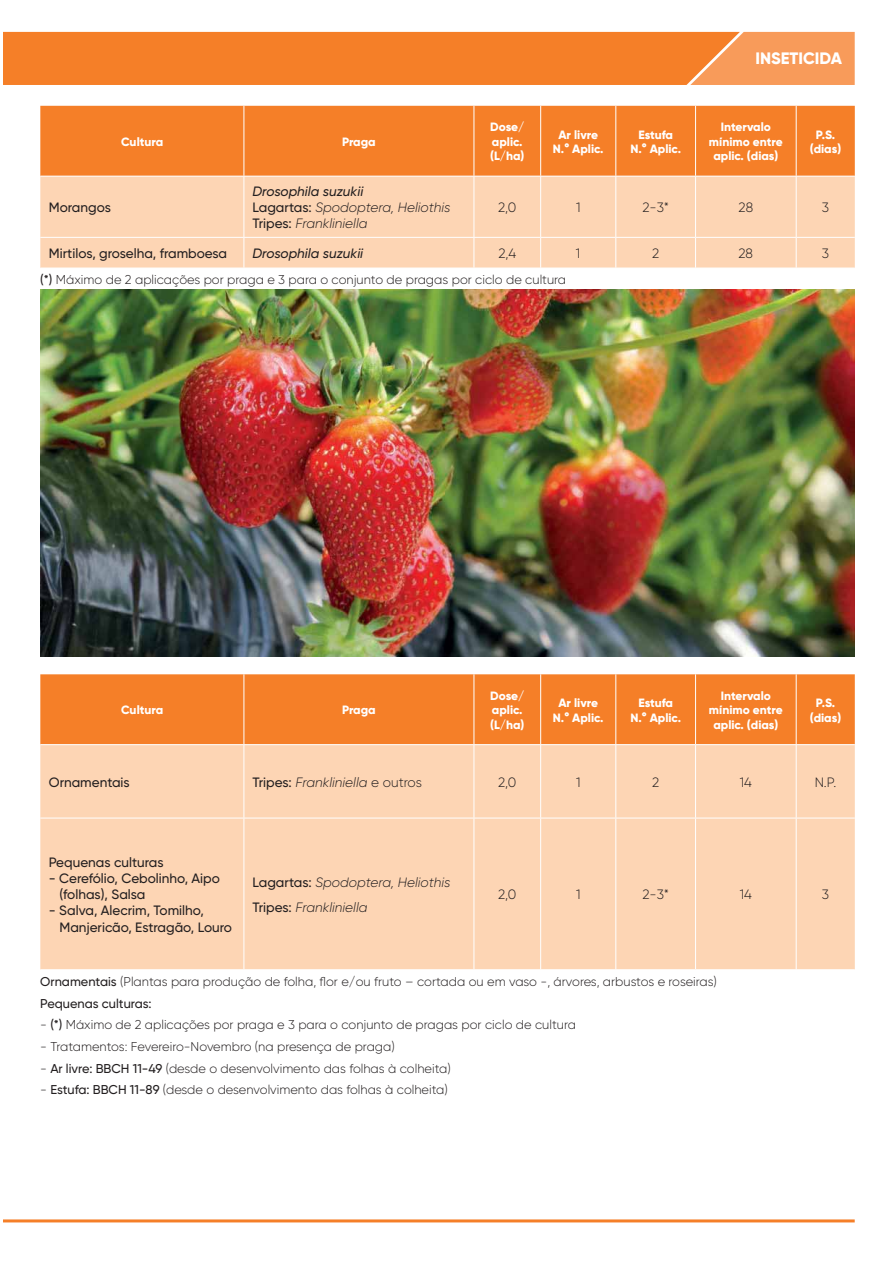
<style>
.page{position:relative;width:893px;height:1263px;background:#fff}
.page>*{position:absolute;margin:0;border:0;box-sizing:border-box;transform-origin:0 0}
.t1{font:800 16.5px "Gilroy";color:#fff}
.t2{font:500 13.5px/16.2px "Gilroy";color:#231f20}
.t3{font:italic 300 13.5px/16.2px "Gilroy";color:#231f20}
.t4{font:300 13.5px "Gilroy";color:#231f20}
.t5{font:italic 500 13.5px "Gilroy";color:#231f20}
.t6{font:300 12.75px/21.8px "Gilroy";color:#231f20}
.t7{font:800 12px/14.4px "Gilroy";color:#fff;text-align:center}
.s1{font-weight:500}
.s2{font-weight:500;font-style:normal}
.s3{font-style:normal}
</style>
<div class="page">
<img style="left:40px;top:290px;width:815px;height:367px">
<div style="left:40px;top:106px;width:815px;height:70px;background:#f57f28"></div>
<div style="left:40px;top:177px;width:815px;height:91px;background:#fdd5b4"></div>
<hr style="left:244px;top:106px;width:1px;height:70px;background:#fff">
<hr style="left:473px;top:106px;width:1px;height:70px;background:#fff">
<hr style="left:540px;top:106px;width:1px;height:70px;background:#fff">
<hr style="left:615px;top:106px;width:1px;height:70px;background:#fff">
<hr style="left:695px;top:106px;width:1px;height:70px;background:#fff">
<hr style="left:796px;top:106px;width:1px;height:70px;background:#fff">
<hr style="left:244px;top:177px;width:1px;height:60px;background:#fff">
<hr style="left:473px;top:177px;width:1px;height:60px;background:#fff">
<hr style="left:540px;top:177px;width:1px;height:60px;background:#fff">
<hr style="left:615px;top:177px;width:1px;height:60px;background:#fff">
<hr style="left:695px;top:177px;width:1px;height:60px;background:#fff">
<hr style="left:796px;top:177px;width:1px;height:60px;background:#fff">
<hr style="left:40px;top:237px;width:204px;height:1px;background:#fff">
<hr style="left:244px;top:237px;width:230px;height:1px;background:#fff">
<hr style="left:244px;top:238px;width:1px;height:30px;background:#fff">
<hr style="left:474px;top:237px;width:67px;height:1px;background:#fff">
<hr style="left:473px;top:238px;width:1px;height:30px;background:#fff">
<hr style="left:541px;top:237px;width:75px;height:1px;background:#fff">
<hr style="left:540px;top:238px;width:1px;height:30px;background:#fff">
<hr style="left:616px;top:237px;width:79px;height:1px;background:#fff">
<hr style="left:615px;top:238px;width:1px;height:30px;background:#fff">
<hr style="left:695px;top:237px;width:101px;height:1px;background:#fff">
<hr style="left:695px;top:238px;width:1px;height:30px;background:#fff">
<hr style="left:796px;top:237px;width:59px;height:1px;background:#fff">
<hr style="left:796px;top:238px;width:1px;height:30px;background:#fff">
<div style="left:40px;top:674px;width:815px;height:70px;background:#f57f28"></div>
<div style="left:40px;top:745px;width:815px;height:224px;background:#fdd5b4"></div>
<hr style="left:244px;top:674px;width:1px;height:70px;background:#fff">
<hr style="left:473px;top:674px;width:1px;height:70px;background:#fff">
<hr style="left:540px;top:674px;width:1px;height:70px;background:#fff">
<hr style="left:615px;top:674px;width:1px;height:70px;background:#fff">
<hr style="left:695px;top:674px;width:1px;height:70px;background:#fff">
<hr style="left:796px;top:674px;width:1px;height:70px;background:#fff">
<hr style="left:244px;top:745px;width:1px;height:73px;background:#fff">
<hr style="left:473px;top:745px;width:1px;height:73px;background:#fff">
<hr style="left:540px;top:745px;width:1px;height:73px;background:#fff">
<hr style="left:615px;top:745px;width:1px;height:73px;background:#fff">
<hr style="left:695px;top:745px;width:1px;height:73px;background:#fff">
<hr style="left:796px;top:745px;width:1px;height:73px;background:#fff">
<hr style="left:40px;top:818px;width:204px;height:1px;background:#fff">
<hr style="left:244px;top:818px;width:230px;height:1px;background:#fff">
<hr style="left:244px;top:818px;width:1px;height:151px;background:#fff">
<hr style="left:474px;top:818px;width:67px;height:1px;background:#fff">
<hr style="left:473px;top:818px;width:1px;height:151px;background:#fff">
<hr style="left:541px;top:818px;width:75px;height:1px;background:#fff">
<hr style="left:540px;top:818px;width:1px;height:151px;background:#fff">
<hr style="left:616px;top:818px;width:79px;height:1px;background:#fff">
<hr style="left:615px;top:818px;width:1px;height:151px;background:#fff">
<hr style="left:695px;top:818px;width:101px;height:1px;background:#fff">
<hr style="left:695px;top:818px;width:1px;height:151px;background:#fff">
<hr style="left:796px;top:818px;width:59px;height:1px;background:#fff">
<hr style="left:796px;top:818px;width:1px;height:151px;background:#fff">
<svg style="left:4px;top:32px;width:851px;height:53px;background:#f58431"></svg>
<hr style="left:4px;top:1219px;width:851px;height:3px;background:#f57f28">
<p class="t7" style="left:121px;top:136px;width:44px">Cultura</p>
<p class="t7" style="left:342px;top:136px;width:35px">Praga</p>
<p class="t2" style="left:49px;top:200px;width:64px">Morangos</p>
<p class="t3" style="left:252px;top:183px;width:200px"><span class="s1">Drosophila suzukii<br></span><span class="s2">Lagartas:</span> Spodoptera, Heliothis<br><span class="s2">Tripes:</span> Frankliniella</p>
<p class="t1" style="left:755px;top:53px;width:88px">INSETICIDA</p>
<p class="t7" style="left:490px;top:121px;width:36px;text-align:left">Dose/ aplic. (L/ha)</p>
<p class="t7" style="left:553px;top:128px;width:52px">Ar livre<br>N.° Aplic.</p>
<p class="t7" style="left:630px;top:128px;width:52px">Estufa<br>N.° Aplic.</p>
<p class="t7" style="left:709px;top:121px;width:75px">Intervalo mínimo entre aplic. (dias)</p>
<p class="t7" style="left:810px;top:128px;width:33px">P.S. (dias)</p>
<p class="t4" style="left:498px;top:203px;width:20px">2,0</p>
<p class="t4" style="left:576px;top:203px;width:6px">1</p>
<p class="t4" style="left:642px;top:203px;width:28px">2-3*</p>
<p class="t4" style="left:738px;top:203px;width:16px">28</p>
<p class="t4" style="left:822px;top:203px;width:9px">3</p>
<p class="t2" style="left:49px;top:246px;width:180px">Mirtilos, groselha, framboesa</p>
<p class="t5" style="left:252px;top:247px;width:112px">Drosophila suzukii</p>
<p class="t4" style="left:498px;top:249px;width:19px">2,4</p>
<p class="t4" style="left:576px;top:249px;width:6px">1</p>
<p class="t4" style="left:652px;top:249px;width:9px">2</p>
<p class="t4" style="left:738px;top:249px;width:16px">28</p>
<p class="t4" style="left:822px;top:249px;width:9px">3</p>
<p class="t6" style="left:40px;top:270px;width:527px"><span class="s1">(*)</span> Máximo de 2 aplicações por praga e 3 para o conjunto de pragas por ciclo de cultura</p>
<p class="t7" style="left:121px;top:704px;width:44px">Cultura</p>
<p class="t7" style="left:342px;top:704px;width:35px">Praga</p>
<p class="t7" style="left:490px;top:690px;width:36px;text-align:left">Dose/ aplic. (L/ha)</p>
<p class="t7" style="left:553px;top:697px;width:52px">Ar livre<br>N.° Aplic.</p>
<p class="t7" style="left:630px;top:697px;width:52px">Estufa<br>N.° Aplic.</p>
<p class="t7" style="left:709px;top:690px;width:75px">Intervalo mínimo entre aplic. (dias)</p>
<p class="t7" style="left:810px;top:697px;width:33px">P.S. (dias)</p>
<p class="t2" style="left:49px;top:775px;width:82px">Ornamentais</p>
<p class="t3" style="left:252px;top:774px;width:171px"><span class="s2">Tripes:</span> Frankliniella <span class="s3">e outros</span></p>
<p class="t4" style="left:498px;top:777px;width:20px">2,0</p>
<p class="t4" style="left:576px;top:777px;width:6px">1</p>
<p class="t4" style="left:652px;top:777px;width:9px">2</p>
<p class="t4" style="left:740px;top:777px;width:14px">14</p>
<p class="t4" style="left:815px;top:777px;width:23px">N.P.</p>
<p class="t2" style="left:49px;top:855px;width:116px">Pequenas culturas</p>
<p class="t2" style="left:59px;top:871px;width:162px;text-indent:-11px">- Cerefólio, Cebolinho, Aipo (folhas), Salsa</p>
<p class="t2" style="left:59px;top:904px;width:174px;text-indent:-11px">- Salva, Alecrim, Tomilho,<br>Manjericão, Estragão, Louro</p>
<p class="t3" style="left:252px;top:870px;width:200px;line-height:24.8px"><span class="s2">Lagartas:</span> Spodoptera, Heliothis<br><span class="s2">Tripes:</span> Frankliniella</p>
<p class="t4" style="left:498px;top:890px;width:20px">2,0</p>
<p class="t4" style="left:576px;top:890px;width:6px">1</p>
<p class="t4" style="left:642px;top:890px;width:28px">2-3*</p>
<p class="t4" style="left:740px;top:890px;width:14px">14</p>
<p class="t4" style="left:822px;top:890px;width:9px">3</p>
<p class="t6" style="left:40px;top:972px;width:678px"><span class="s1">Ornamentais</span> (Plantas para produção de folha, flor e/ou fruto – cortada ou em vaso -, árvores, arbustos e roseiras)<br><span class="s1">Pequenas culturas:</span></p>
<p class="t6" style="left:40px;top:1015px;width:537px">- <span class="s1">(*)</span> Máximo de 2 aplicações por praga e 3 para o conjunto de pragas por ciclo de cultura</p>
<p class="t6" style="left:40px;top:1037px;width:356px">- Tratamentos: Fevereiro-Novembro (na presença de praga)</p>
<p class="t6" style="left:40px;top:1059px;width:412px">- <span class="s1">Ar livre: BBCH 11-49</span> (desde o desenvolvimento das folhas à colheita)</p>
<p class="t6" style="left:40px;top:1080px;width:409px">- <span class="s1">Estufa: BBCH 11-89</span> (desde o desenvolvimento das folhas à colheita)</p>
</div>
